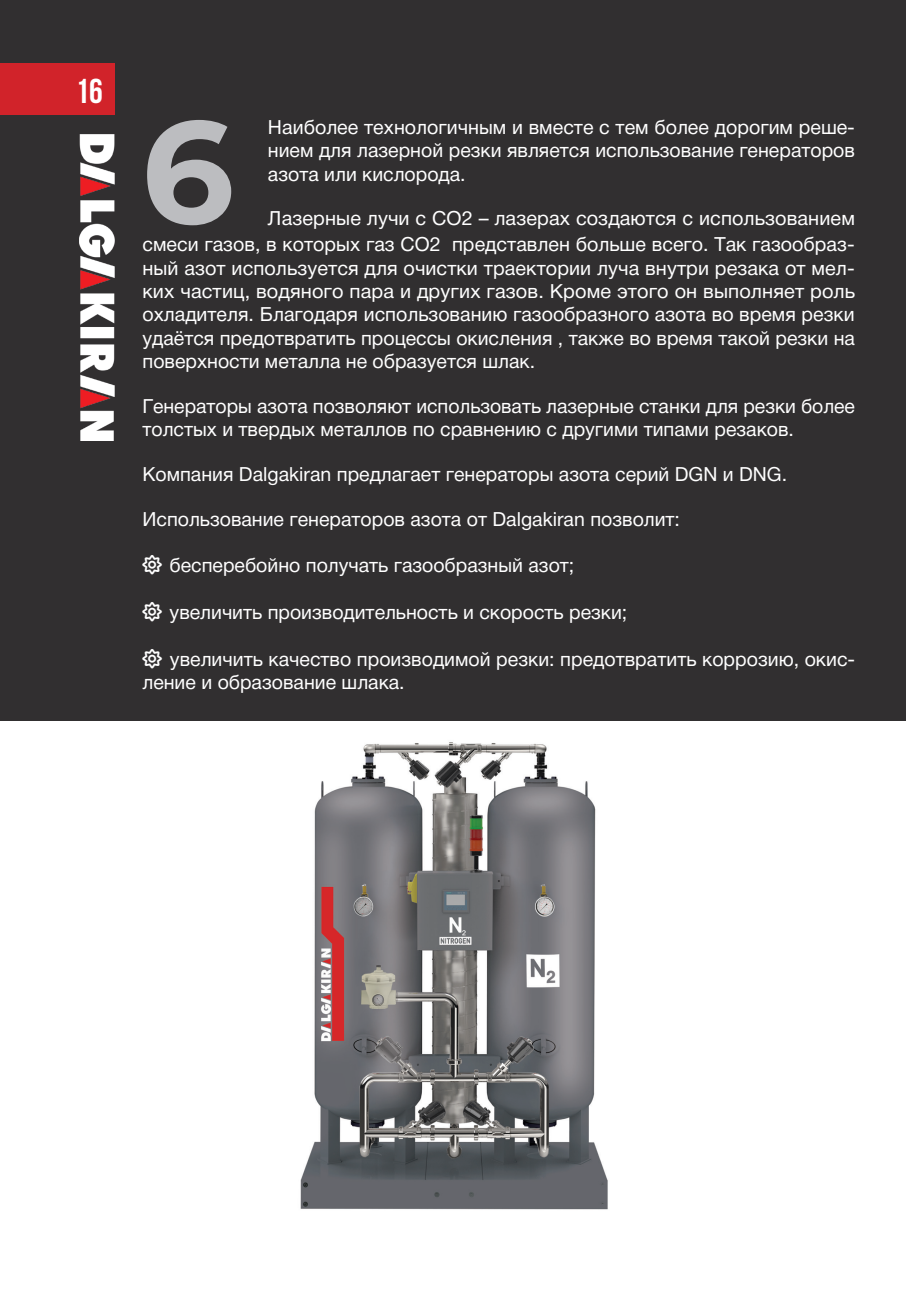
<style>
.page{position:relative;width:906px;height:1289px;background:#fff}
.page>*{position:absolute;margin:0;border:0;box-sizing:border-box;transform-origin:0 0}
.t1{font:700 145.5px "Montserrat";color:#bcbdc0}
.t2{font:700 34.5px "Bebas Neue";color:#fff}
.Основной{font:19.5px/23.4px "Helvetica Neue Cyr";color:#fff;text-align:justify}
</style>
<div class="page">
<div style="left:0;top:0;width:906px;height:720px;background:#312f30"></div>
<div style="left:0;top:64px;width:115px;height:51px;background:#d1232a"></div>
<img style="left:79px;top:134px;width:36px;height:306px">
<img style="left:300px;top:742px;width:308px;height:468px">
<p class="t2" style="left:76px;top:72px;width:29px">16</p>
<p class="t1" style="left:141px;top:67px;width:94px">6</p>
<p class="Основной" style="left:268px;top:115px;width:588px">Наиболее технологичным и вместе с тем более дорогим реше&shy;нием для лазерной резки является использование генераторов азота или кислорода.</p>
<p class="Основной" style="left:142px;top:206px;width:714px;line-height:25.8px;text-align:right">Лазерные лучи с CO2 – лазерах создаются с использованием<br>смеси газов, в которых газ CO2 представлен больше всего. Так газообраз-</p>
<p class="Основной" style="left:142px;top:256px;width:714px">ный азот используется для очистки траектории луча внутри резака от мел&shy;ких частиц, водяного пара и других газов. Кроме этого он выполняет роль охладителя. Благодаря использованию газообразного азота во время резки удаётся предотвратить процессы окисления , также во время такой резки на поверхности металла не образуется шлак.</p>
<p class="Основной" style="left:142px;top:394px;width:714px">Генераторы азота позволяют использовать лазерные станки для резки более толстых и твердых металлов по сравнению с другими типами резаков.</p>
<p class="Основной" style="left:142px;top:462px;width:646px">Компания Dalgakiran предлагает генераторы азота серий DGN и DNG.</p>
<p class="Основной" style="left:142px;top:507px;width:539px">Использование генераторов азота от Dalgakiran позволит:</p>
<p class="Основной" style="left:170px;top:554px;width:406px">бесперебойно получать газообразный азот;</p>
<p class="Основной" style="left:170px;top:600px;width:459px">увеличить производительность и скорость резки;</p>
<p class="Основной" style="left:142px;top:647px;width:714px;text-indent:27px">увеличить качество производимой резки: предотвратить коррозию, окис&shy;ление и образование шлака.</p>
</div>
